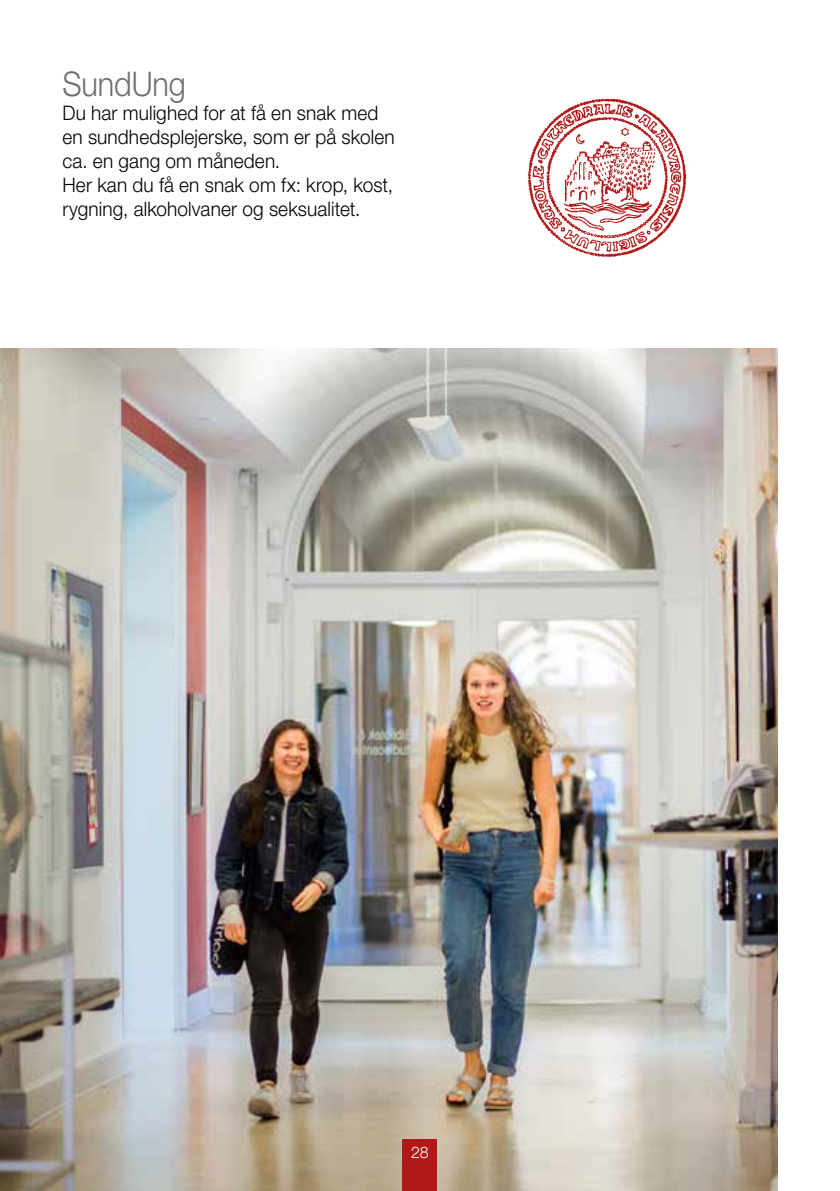
<style>
.page{position:relative;width:840px;height:1191px;background:#fff}
.page>*{position:absolute;margin:0;border:0;box-sizing:border-box;transform-origin:0 0}
.t1{font:300 34px "Helvetica Neue LT Std";letter-spacing:-.005em;color:#706f6f;scale:.9 1}
.t2{font:300 20px/24px "Helvetica Neue LT Std";letter-spacing:.005em;color:#000;scale:.95 1}
.t3{font:300 16px "Helvetica Neue LT Std";color:#fff}
</style>
<div class="page">
<img style="left:0;top:348px;width:777px;height:843px">
<img style="left:527px;top:98px;width:160px;height:160px">
<div style="left:403px;top:1140px;width:34px;height:51px;background:#b11918"></div>
<h1 class="t1" style="left:62px;top:63px;width:139px">SundUng</h1>
<p class="t2" style="left:62px;top:100px;width:351px">Du har mulighed for at få en snak med en sundhedsplejerske, som er på skolen ca. en gang om måneden.<br>Her kan du få en snak om fx: krop, kost, rygning, alkoholvaner og seksualitet.</p>
<p class="t3" style="left:411px;top:1142px;width:19px">28</p>
</div>
